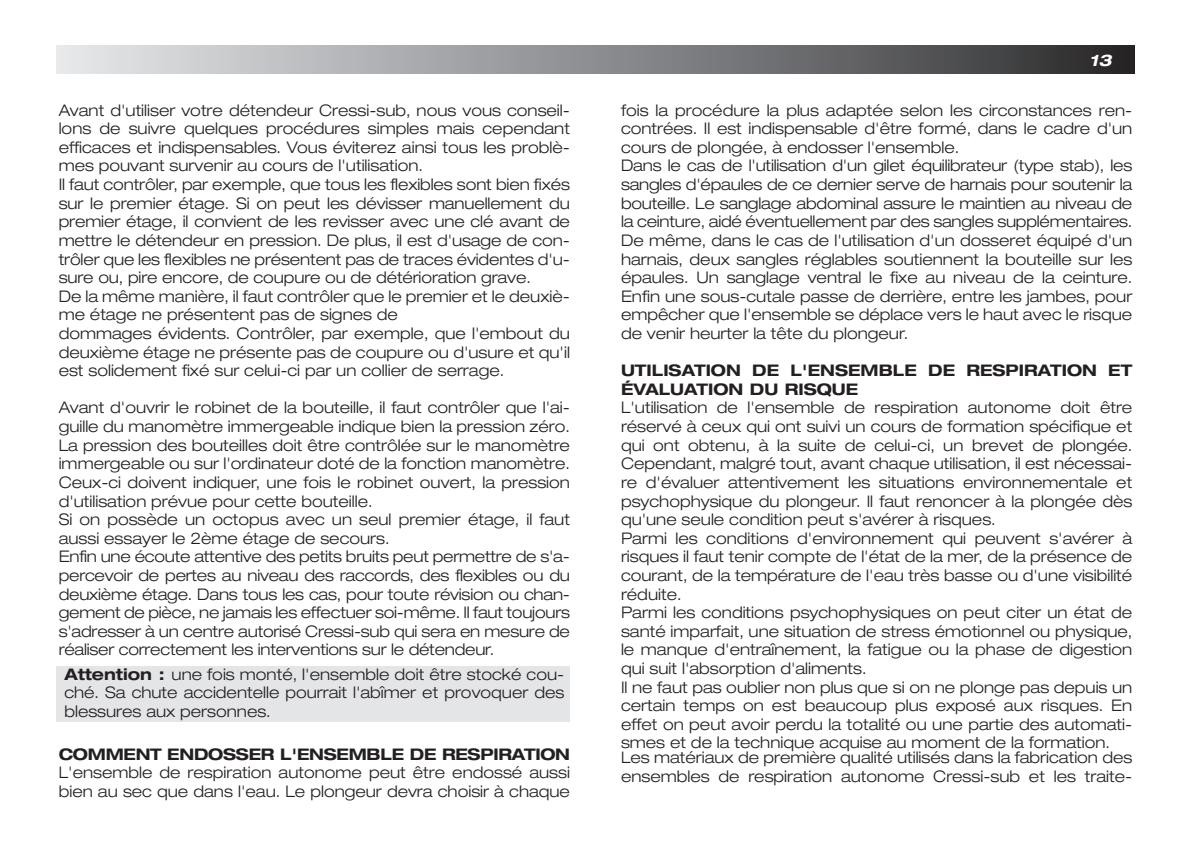
<style>
.page{position:relative;width:1191px;height:851px;background:#fff}
.page>*{position:absolute;margin:0;border:0;box-sizing:border-box;transform-origin:0 0}
.t1{font:300 expanded 16px/18.6px "Helvetica Neue";color:#231f20}
.t2{font:700 expanded 16px/18.6px "Helvetica Neue";color:#231f20}
.t3{font:italic 700 expanded 16px "Helvetica Neue";color:#fff}
.s1{font-weight:700}
</style>
<div class="page">
<div style="left:57px;top:665px;width:513px;height:56px;background:#e4e5e7"></div>
<div style="left:57px;top:45px;width:1077px;height:29px;background:linear-gradient(to right,#e9eaed,#2d2d2f)"></div>
<p class="t1" style="left:59px;top:102px;width:513px">Avant d'utiliser votre détendeur Cressi-sub, nous vous conseil&shy;lons de suivre quelques procédures simples mais cependant efficaces et indispensables. Vous éviterez ainsi tous les problè&shy;mes pouvant survenir au cours de l'utilisation.<br>Il faut contrôler, par exemple, que tous les flexibles sont bien fixés sur le premier étage. Si on peut les dévisser manuellement du premier étage, il convient de les revisser avec une clé avant de mettre le détendeur en pression. De plus, il est d'usage de con&shy;trôler que les flexibles ne présentent pas de traces évidentes d'u&shy;sure ou, pire encore, de coupure ou de détérioration grave.<br>De la même manière, il faut contrôler que le premier et le deuxiè&shy;me étage ne présentent pas de signes de<br>dommages évidents. Contrôler, par exemple, que l'embout du deuxième étage ne présente pas de coupure ou d'usure et qu'il est solidement fixé sur celui-ci par un collier de serrage.</p>
<p class="t1" style="left:59px;top:400px;width:513px">Avant d'ouvrir le robinet de la bouteille, il faut contrôler que l'ai&shy;guille du manomètre immergeable indique bien la pression zéro.<br>La pression des bouteilles doit être contrôlée sur le manomètre immergeable ou sur l'ordinateur doté de la fonction manomètre.<br>Ceux-ci doivent indiquer, une fois le robinet ouvert, la pression d'utilisation prévue pour cette bouteille.<br>Si on possède un octopus avec un seul premier étage, il faut aussi essayer le 2ème étage de secours.<br>Enfin une écoute attentive des petits bruits peut permettre de s'a&shy;percevoir de pertes au niveau des raccords, des flexibles ou du deuxième étage. Dans tous les cas, pour toute révision ou chan&shy;gement de pièce, ne jamais les effectuer soi-même. Il faut toujours s'adresser à un centre autorisé Cressi-sub qui sera en mesure de réaliser correctement les interventions sur le détendeur.</p>
<p class="t1" style="left:64px;top:666px;width:501px;text-align:justify"><span class="s1">Attention :</span> une fois monté, l'ensemble doit être stocké cou&shy;ché. Sa chute accidentelle pourrait l'abîmer et provoquer des blessures aux personnes.</p>
<p class="t2" style="left:59px;top:746px;width:513px">COMMENT ENDOSSER L'ENSEMBLE DE RESPIRATION</p>
<p class="t1" style="left:59px;top:765px;width:513px">L'ensemble de respiration autonome peut être endossé aussi bien au sec que dans l'eau. Le plongeur devra choisir à chaque</p>
<p class="t3" style="left:1089px;top:55px;width:23px">13</p>
<p class="t1" style="left:621px;top:102px;width:513px">fois la procédure la plus adaptée selon les circonstances ren&shy;contrées. Il est indispensable d'être formé, dans le cadre d'un cours de plongée, à endosser l'ensemble.<br>Dans le cas de l'utilisation d'un gilet équilibrateur (type stab), les sangles d'épaules de ce dernier serve de harnais pour soutenir la bouteille. Le sanglage abdominal assure le maintien au niveau de la ceinture, aidé éventuellement par des sangles supplémentaires.<br>De même, dans le cas de l'utilisation d'un dosseret équipé d'un harnais, deux sangles réglables soutiennent la bouteille sur les épaules. Un sanglage ventral le fixe au niveau de la ceinture.<br>Enfin une sous-cutale passe de derrière, entre les jambes, pour empêcher que l'ensemble se déplace vers le haut avec le risque de venir heurter la tête du plongeur.</p>
<p class="t2" style="left:621px;top:363px;width:513px">UTILISATION DE L'ENSEMBLE DE RESPIRATION ET<br>ÉVALUATION DU RISQUE</p>
<p class="t1" style="left:621px;top:400px;width:513px">L'utilisation de l'ensemble de respiration autonome doit être réservé à ceux qui ont suivi un cours de formation spécifique et qui ont obtenu, à la suite de celui-ci, un brevet de plongée.<br>Cependant, malgré tout, avant chaque utilisation, il est nécessai&shy;re d'évaluer attentivement les situations environnementale et psychophysique du plongeur. Il faut renoncer à la plongée dès qu'une seule condition peut s'avérer à risques.<br>Parmi les conditions d'environnement qui peuvent s'avérer à risques il faut tenir compte de l'état de la mer, de la présence de courant, de la température de l'eau très basse ou d'une visibilité réduite.<br>Parmi les conditions psychophysiques on peut citer un état de santé imparfait, une situation de stress émotionnel ou physique, le manque d'entraînement, la fatigue ou la phase de digestion qui suit l'absorption d'aliments.<br>Il ne faut pas oublier non plus que si on ne plonge pas depuis un certain temps on est beaucoup plus exposé aux risques. En effet on peut avoir perdu la totalité ou une partie des automati&shy;smes et de la technique acquise au moment de la formation.</p>
<p class="t1" style="left:621px;top:749px;width:513px;line-height:19.2px">Les matériaux de première qualité utilisés dans la fabrication des ensembles de respiration autonome Cressi-sub et les traite-</p>
</div>
